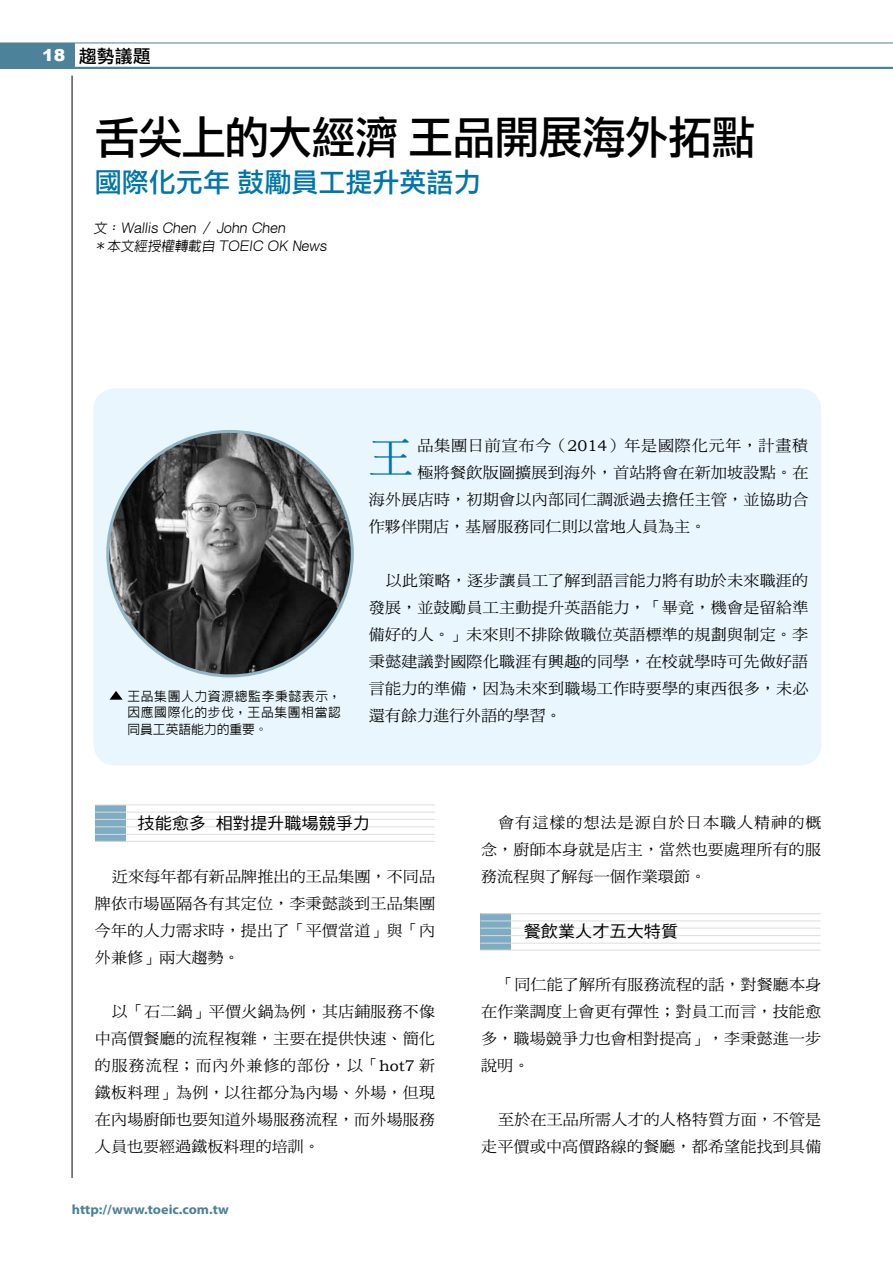
<style>
.page{position:relative;width:893px;height:1263px;background:#fff}
.page>*{position:absolute;margin:0;border:0;box-sizing:border-box;transform-origin:0 0}
.t1{font:45px "Li Gothic Med";letter-spacing:-.03em;color:#000}
.t2{font:44.55px "DF Ming Std W5";color:#0075a9}
.t3{font:27px "Li Gothic Med";color:#0075a9}
.t4{font:18px "Li Gothic Med";color:#000}
.t5{font:16.5px "DF Hei Std W5";color:#000;scale:1.04 1}
.t6{font:15.45px/27px "DF Ming Std W5";letter-spacing:.01em;color:#000;text-align:justify;scale:1.04 1}
.t7{font:15.45px "DF Ming Std W5";letter-spacing:.05em;color:#000;scale:1.04 1}
.t8{font:500 13.5px/18px "AR Hei U30";color:#000}
.t9{font:700 13.5px "Myriad Pro";color:#4c829a;scale:1.05 1}
.t10{font:500 12.75px/16.5px "AR Hei U30";letter-spacing:.055em;color:#000;text-align:justify}
.s1{font-family:"Arial";font-weight:900;font-size:16.5px;color:#fff}
.s2{font-family:"Bookman Old Style"}
</style>
<div class="page">
<hr style="left:72px;top:76px;width:1px;height:1102px;background:#000">
<hr style="left:0;top:43px;width:893px;height:1px;background:#4c829a">
<hr style="left:0;top:67px;width:893px;height:2px;background:#4c829a">
<div style="left:0;top:43px;width:74px;height:24px;background:#4c829a"></div>
<div style="left:95px;top:805px;width:31px;height:36px;background:#7dacc3"></div>
<hr style="left:95px;top:812px;width:340px;height:1px;background:#dcdddd">
<hr style="left:95px;top:819px;width:340px;height:1px;background:#dcdddd">
<hr style="left:95px;top:826px;width:340px;height:1px;background:#dcdddd">
<hr style="left:95px;top:834px;width:340px;height:1px;background:#dcdddd">
<hr style="left:95px;top:841px;width:340px;height:1px;background:#dcdddd">
<hr style="left:95px;top:805px;width:340px;height:1px;background:#dcdddd">
<div style="left:480px;top:914px;width:31px;height:36px;background:#7dacc3"></div>
<hr style="left:480px;top:920px;width:341px;height:1px;background:#dcdddd">
<hr style="left:480px;top:928px;width:341px;height:1px;background:#dcdddd">
<hr style="left:480px;top:935px;width:341px;height:1px;background:#dcdddd">
<hr style="left:480px;top:943px;width:341px;height:1px;background:#dcdddd">
<hr style="left:480px;top:950px;width:341px;height:1px;background:#dcdddd">
<hr style="left:480px;top:913px;width:341px;height:1px;background:#dcdddd">
<div style="left:94px;top:388px;width:727px;height:377px;background:#eaf6fd;border-radius:21px"></div>
<img style="left:108px;top:431px;width:244px;height:245px;border-radius:122px">
<svg style="left:109px;top:691px;width:14px;height:9px"></svg>
<p class="t4" style="left:42px;top:47px;width:110px"><span class="s1">18</span> 趨勢議題</p>
<h1 class="t1" style="left:95px;top:115px;width:662px">舌尖上的大經濟王品開展海外拓點</h1>
<h3 class="t3" style="left:95px;top:169px;width:387px">國際化元年鼓勵員工提升英語力</h3>
<p class="t8" style="left:93px;top:219px;width:236px">文：Wallis Chen ∕ John Chen<br>＊本文經授權轉載自 TOEIC OK News</p>
<p class="t10" style="left:127px;top:688px;width:215px">王品集團人力資源總監李秉懿表示，因應國際化的步伐，王品集團相當認同員工英語能力的重要。</p>
<p class="t7" style="left:417px;top:437px;width:377px">品集團日前宣布今（<span class="s2">2014</span>）年是國際化元年，計畫積</p>
<p class="t6" style="left:417px;top:459px;width:377px">極將餐飲版圖擴展到海外，首站將會在新加坡設點。在</p>
<p class="t6" style="left:369px;top:486px;width:424px">海外展店時，初期會以內部同仁調派過去擔任主管，並協助合</p>
<p class="t6" style="left:369px;top:513px;width:326px">作夥伴開店，基層服務同仁則以當地人員為主。</p>
<p class="t6" style="left:369px;top:567px;width:424px;text-indent:17px">以此策略，逐步讓員工了解到語言能力將有助於未來職涯的發展，並鼓勵員工主動提升英語能力，「畢竟，機會是留給準備好的人。」未來則不排除做職位英語標準的規劃與制定。李秉懿建議對國際化職涯有興趣的同學，在校就學時可先做好語言能力的準備，因為未來到職場工作時要學的東西很多，未必還有餘力進行外語的學習。</p>
<h2 class="t2" style="left:369px;top:434px;width:46px">王</h2>
<p class="t5" style="left:138px;top:814px;width:225px">技能愈多 相對提升職場競爭力</p>
<p class="t6" style="left:95px;top:863px;width:329px;text-indent:17px">近來每年都有新品牌推出的王品集團，不同品牌依市場區隔各有其定位，李秉懿談到王品集團今年的人力需求時，提出了「平價當道」與「內外兼修」兩大趨勢。</p>
<p class="t6" style="left:95px;top:998px;width:329px;text-indent:17px">以「石二鍋」平價火鍋為例，其店鋪服務不像中高價餐廳的流程複雜，主要在提供快速、簡化的服務流程；而內外兼修的部份，以「<span class="s2">hot7</span> 新鐵板料理」為例，以往都分為內場、外場，但現在內場廚師也要知道外場服務流程，而外場服務人員也要經過鐵板料理的培訓。</p>
<p class="t9" style="left:72px;top:1201px;width:151px">http://www.toeic.com.tw</p>
<p class="t6" style="left:481px;top:809px;width:329px;text-indent:17px">會有這樣的想法是源自於日本職人精神的概念，廚師本身就是店主，當然也要處理所有的服務流程與了解每一個作業環節。</p>
<p class="t5" style="left:524px;top:922px;width:150px">餐飲業人才五大特質</p>
<p class="t6" style="left:481px;top:971px;width:329px;text-indent:17px">「同仁能了解所有服務流程的話，對餐廳本身在作業調度上會更有彈性；對員工而言，技能愈多，職場競爭力也會相對提高」，李秉懿進一步說明。</p>
<p class="t6" style="left:481px;top:1106px;width:329px;text-align:right">至於在王品所需人才的人格特質方面，不管是走平價或中高價路線的餐廳，都希望能找到具備</p>
</div>
